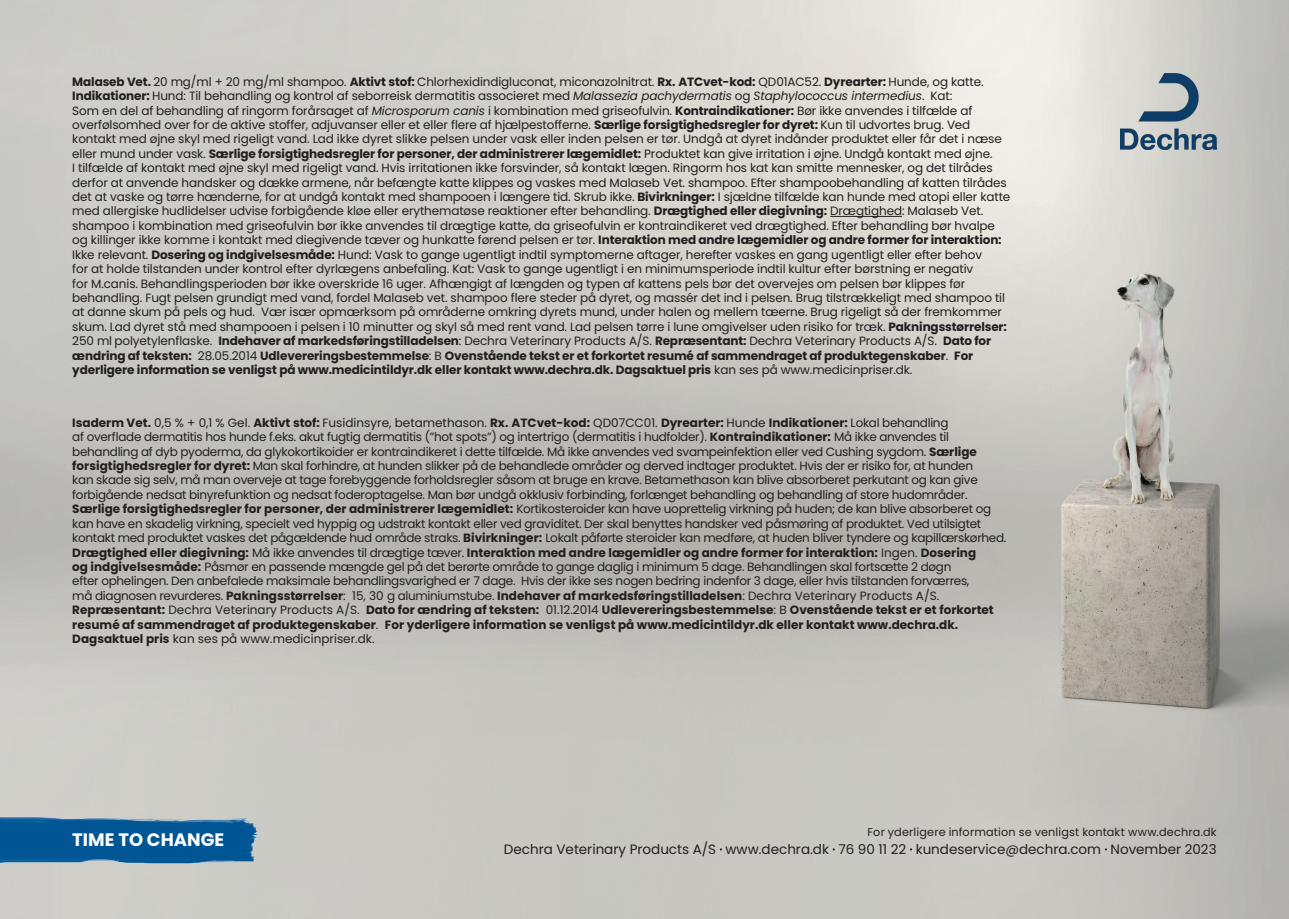
<style>
.page{position:relative;width:1289px;height:919px;background:#fff}
.page>*{position:absolute;margin:0;border:0;box-sizing:border-box;transform-origin:0 0}
.t1{font:700 18px "Poppins";color:#fff}
.t2{font:13.5px "Poppins";color:#231f20}
.Plikttext{font:12px/14.4px "Poppins";letter-spacing:-.01em;color:#231f20}
.t3{font:11.25px "Poppins";letter-spacing:.015em;color:#231f20}
.s1{font-weight:700}
.s2{font-style:italic}
</style>
<div class="page">
<img style="left:0;top:0;width:1288px;height:918px">
<img style="left:1119px;top:73px;width:97px;height:76px">
<hr style="left:830px;top:216px;width:72px;height:1px;background:#231f20">
<img style="left:0;top:806px;width:266px;height:87px">
<p class="Plikttext" style="left:72px;top:74px;width:939px"><span class="s1">Malaseb Vet.</span> 20 mg/ml + 20 mg/ml shampoo. <span class="s1">Aktivt stof:</span> Chlorhexidindigluconat, miconazolnitrat. <span class="s1">Rx. ATCvet-kod:</span> QD01AC52. <span class="s1">Dyrearter:</span> Hunde, og katte.<br><span class="s1">Indikationer:</span> Hund: Til behandling og kontrol af seborreisk dermatitis associeret med <span class="s2">Malassezia pachydermatis</span> og <span class="s2">Staphylococcus intermedius</span>. Kat:<br>Som en del af behandling af ringorm forårsaget af <span class="s2">Microsporum canis</span> i kombination med griseofulvin. <span class="s1">Kontraindikationer:</span> Bør ikke anvendes i tilfælde af overfølsomhed over for de aktive stoffer, adjuvanser eller et eller flere af hjælpestofferne. <span class="s1">Særlige forsigtighedsregler for dyret:</span> Kun til udvortes brug. Ved kontakt med øjne skyl med rigeligt vand. Lad ikke dyret slikke pelsen under vask eller inden pelsen er tør. Undgå at dyret indånder produktet eller får det i næse eller mund under vask. <span class="s1">Særlige forsigtighedsregler for personer, der administrerer lægemidlet:</span> Produktet kan give irritation i øjne. Undgå kontakt med øjne.<br>I tilfælde af kontakt med øjne skyl med rigeligt vand. Hvis irritationen ikke forsvinder, så kontakt lægen. Ringorm hos kat kan smitte mennesker, og det tilrådes derfor at anvende handsker og dække armene, når befængte katte klippes og vaskes med Malaseb Vet. shampoo. Efter shampoobehandling af katten tilrådes det at vaske og tørre hænderne, for at undgå kontakt med shampooen i længere tid. Skrub ikke. <span class="s1">Bivirkninger:</span> I sjældne tilfælde kan hunde med atopi eller katte med allergiske hudlidelser udvise forbigående kløe eller erythematøse reaktioner efter behandling. <span class="s1">Drægtighed eller diegivning:</span> Drægtighed: Malaseb Vet. shampoo i kombination med griseofulvin bør ikke anvendes til drægtige katte, da griseofulvin er kontraindikeret ved drægtighed. Efter behandling bør hvalpe og killinger ikke komme i kontakt med diegivende tæver og hunkatte førend pelsen er tør. <span class="s1">Interaktion med andre lægemidler og andre former for interaktion:<br></span>Ikke relevant. <span class="s1">Dosering og indgivelsesmåde:</span> Hund: Vask to gange ugentligt indtil symptomerne aftager, herefter vaskes en gang ugentligt eller efter behov<br>for at holde tilstanden under kontrol efter dyrlægens anbefaling. Kat: Vask to gange ugentligt i en minimumsperiode indtil kultur efter børstning er negativ<br>for M.canis. Behandlingsperioden bør ikke overskride 16 uger. Afhængigt af længden og typen af kattens pels bør det overvejes om pelsen bør klippes før behandling. Fugt pelsen grundigt med vand, fordel Malaseb vet. shampoo flere steder på dyret, og massér det ind i pelsen. Brug tilstrækkeligt med shampoo til at danne skum på pels og hud. Vær især opmærksom på områderne omkring dyrets mund, under halen og mellem tæerne. Brug rigeligt så der fremkommer skum. Lad dyret stå med shampooen i pelsen i 10 minutter og skyl så med rent vand. Lad pelsen tørre i lune omgivelser uden risiko for træk. <span class="s1">Pakningsstørrelser:<br></span>250 ml polyetylenflaske. <span class="s1">Indehaver af markedsføringstilladelsen</span>: Dechra Veterinary Products A/S. <span class="s1">Repræsentant:</span> Dechra Veterinary Products A/S. <span class="s1">Dato for ændring af teksten:</span> 28.05.2014 <span class="s1">Udlevereringsbestemmelse</span>: B <span class="s1">Ovenstående tekst er et forkortet resumé af sammendraget af produktegenskaber</span>. <span class="s1">For yderligere information se venligst på www.medicintildyr.dk eller kontakt www.dechra.dk. Dagsaktuel pris</span> kan ses på www.medicinpriser.dk.</p>
<p class="Plikttext" style="left:72px;top:415px;width:935px"><span class="s1">Isaderm Vet.</span> 0,5 % + 0,1 % Gel. <span class="s1">Aktivt stof:</span> Fusidinsyre, betamethason. <span class="s1">Rx. ATCvet-kod:</span> QD07CC01. <span class="s1">Dyrearter:</span> Hunde <span class="s1">Indikationer:</span> Lokal behandling<br>af overflade dermatitis hos hunde f.eks. akut fugtig dermatitis (”hot spots”) og intertrigo (dermatitis i hudfolder). <span class="s1">Kontraindikationer:</span> Må ikke anvendes til behandling af dyb pyoderma, da glykokortikoider er kontraindikeret i dette tilfælde. Må ikke anvendes ved svampeinfektion eller ved Cushing sygdom. <span class="s1">Særlige forsigtighedsregler for dyret:</span> Man skal forhindre, at hunden slikker på de behandlede områder og derved indtager produktet. Hvis der er risiko for, at hunden<br>kan skade sig selv, må man overveje at tage forebyggende forholdsregler såsom at bruge en krave. Betamethason kan blive absorberet perkutant og kan give forbigående nedsat binyrefunktion og nedsat foderoptagelse. Man bør undgå okklusiv forbinding, forlænget behandling og behandling af store hudområder.<br><span class="s1">Særlige forsigtighedsregler for personer, der administrerer lægemidlet:</span> Kortikosteroider kan have uoprettelig virkning på huden; de kan blive absorberet og kan have en skadelig virkning, specielt ved hyppig og udstrakt kontakt eller ved graviditet. Der skal benyttes handsker ved påsmøring af produktet. Ved utilsigtet kontakt med produktet vaskes det pågældende hud område straks. <span class="s1">Bivirkninger:</span> Lokalt påførte steroider kan medføre, at huden bliver tyndere og kapillærskørhed.<br><span class="s1">Drægtighed eller diegivning:</span> Må ikke anvendes til drægtige tæver. <span class="s1">Interaktion med andre lægemidler og andre former for interaktion:</span> Ingen. <span class="s1">Dosering<br>og indgivelsesmåde:</span> Påsmør en passende mængde gel på det berørte område to gange daglig i minimum 5 dage. Behandlingen skal fortsætte 2 døgn<br>efter ophelingen. Den anbefalede maksimale behandlingsvarighed er 7 dage. Hvis der ikke ses nogen bedring indenfor 3 dage, eller hvis tilstanden forværres,<br>må diagnosen revurderes. <span class="s1">Pakningsstørrelser</span>: 15, 30 g aluminiumstube. <span class="s1">Indehaver af markedsføringstilladelsen</span>: Dechra Veterinary Products A/S.<br><span class="s1">Repræsentant:</span> Dechra Veterinary Products A/S. <span class="s1">Dato for ændring af teksten:</span> 01.12.2014 <span class="s1">Udlevereringsbestemmelse</span>: B <span class="s1">Ovenstående tekst er et forkortet resumé af sammendraget af produktegenskaber</span>. <span class="s1">For yderligere information se venligst på www.medicintildyr.dk eller kontakt www.dechra.dk.<br>Dagsaktuel pris</span> kan ses på www.medicinpriser.dk.</p>
<p class="t1" style="left:72px;top:829px;width:153px">TIME TO CHANGE</p>
<p class="t3" style="left:867px;top:825px;width:350px">For yderligere information se venligst kontakt www.dechra.dk</p>
<p class="t2" style="left:504px;top:841px;width:714px">Dechra Veterinary Products A/S www.dechra.dk 76 90 11 22 kundeservice@dechra.com November 2023</p>
</div>
